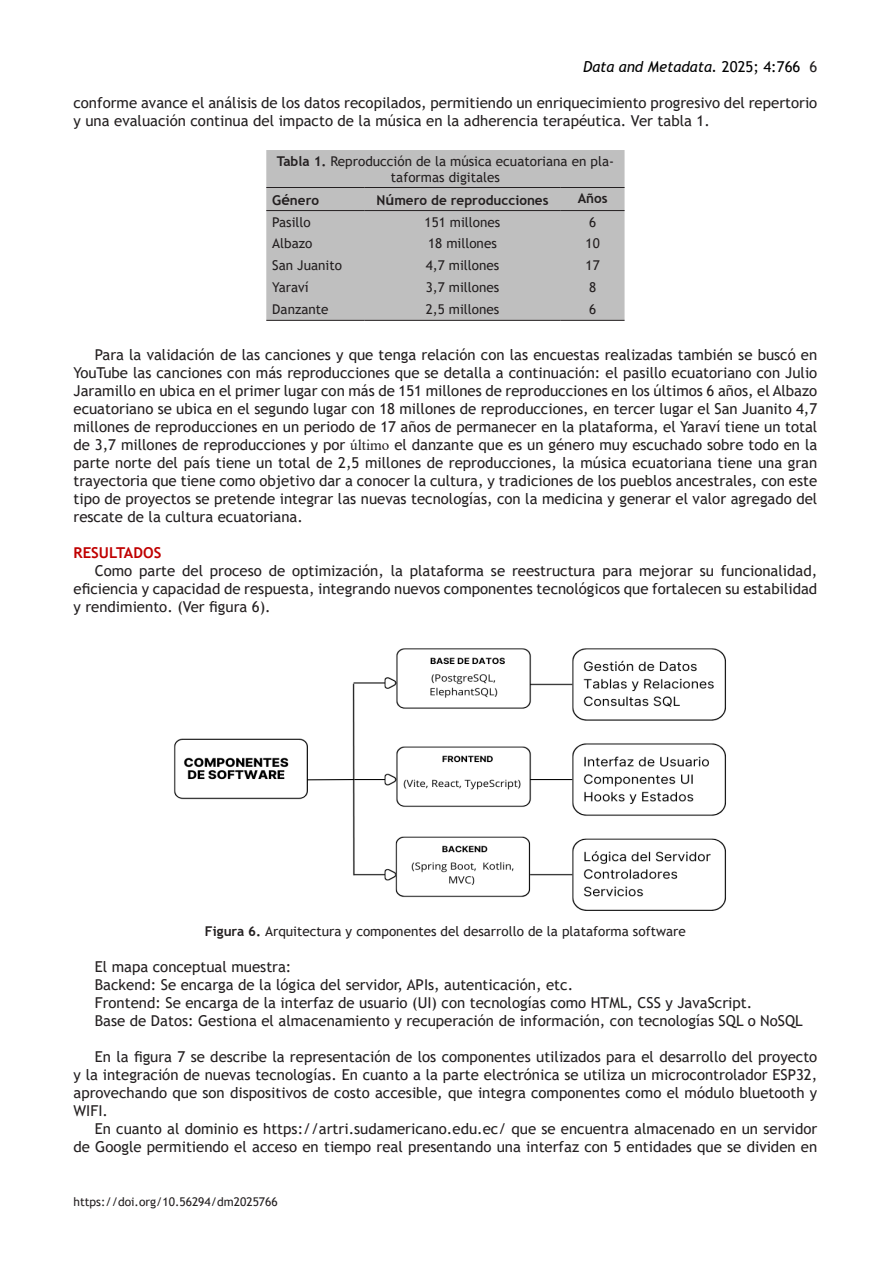
<style>
.page{position:relative;width:893px;height:1263px;background:#fff}
.page>*{position:absolute;margin:0;border:0;box-sizing:border-box;transform-origin:0 0}
.Normal__Web{font:15px/18px "Trebuchet MS";color:#231f20;text-align:justify}
.t1{font:italic 15px "Trebuchet MS";color:#000}
.t2{font:700 15px "Trebuchet MS";color:#c00000}
.t3{font:13.5px/15.5px "Trebuchet MS";color:#231f20;text-align:center}
.t4{font:700 13.5px "Trebuchet MS";color:#231f20}
.t5{font:12px "Trebuchet MS";color:#231f20}
.s1{font-style:normal}
.s2{font-style:normal;color:#231f20}
.s3{font-weight:700}
.s4{font-size:15px}
.s5{font-family:"Times New Roman"}
</style>
<div class="page">
<div style="left:266px;top:150px;width:359px;height:170px;background:#bfbfbf"></div>
<hr style="left:266px;top:187px;width:98px;height:1px;background:#231f20">
<hr style="left:364px;top:187px;width:197px;height:1px;background:#231f20">
<hr style="left:561px;top:187px;width:64px;height:1px;background:#231f20">
<hr style="left:266px;top:210px;width:98px;height:1px;background:#231f20">
<hr style="left:364px;top:210px;width:197px;height:1px;background:#231f20">
<hr style="left:561px;top:210px;width:64px;height:1px;background:#231f20">
<hr style="left:266px;top:320px;width:98px;height:1px;background:#231f20">
<hr style="left:364px;top:320px;width:197px;height:1px;background:#231f20">
<hr style="left:561px;top:320px;width:64px;height:1px;background:#231f20">
<img style="left:174px;top:648px;width:552px;height:263px">
<p class="t1" style="left:583px;top:58px;width:236px">Data and Metadata. <span class="s1">2025; 4:766</span> <span class="s2">6</span></p>
<p class="Normal__Web" style="left:74px;top:94px;width:745px">conforme avance el análisis de los datos recopilados, permitiendo un enriquecimiento progresivo del repertorio y una evaluación continua del impacto de la música en la adherencia terapéutica. Ver tabla 1.</p>
<p class="t3" style="left:277px;top:153px;width:339px"><span class="s3">Tabla 1.</span> Reproducción de la música ecuatoriana en pla&shy;taformas digitales</p>
<p class="t4" style="left:272px;top:191px;width:48px">G<span class="s4">é</span>nero</p>
<p class="t4" style="left:376px;top:191px;width:174px">N<span class="s4">ú</span>mero de reproducciones</p>
<p class="t4" style="left:578px;top:190px;width:31px">Años</p>
<p class="t3" style="left:272px;top:214px;width:40px">Pasillo</p>
<p class="t3" style="left:425px;top:214px;width:77px">151 millones</p>
<p class="t3" style="left:589px;top:214px;width:9px">6</p>
<p class="t3" style="left:272px;top:236px;width:42px">Albazo</p>
<p class="t3" style="left:428px;top:236px;width:70px">18 millones</p>
<p class="t3" style="left:586px;top:236px;width:16px">10</p>
<p class="t3" style="left:272px;top:258px;width:71px">San Juanito</p>
<p class="t3" style="left:426px;top:258px;width:75px">4,7 millones</p>
<p class="t3" style="left:586px;top:258px;width:16px">17</p>
<p class="t3" style="left:272px;top:280px;width:38px">Yaraví</p>
<p class="t3" style="left:426px;top:280px;width:75px">3,7 millones</p>
<p class="t3" style="left:589px;top:280px;width:9px">8</p>
<p class="t3" style="left:272px;top:302px;width:58px">Danzante</p>
<p class="t3" style="left:426px;top:302px;width:75px">2,5 millones</p>
<p class="t3" style="left:589px;top:302px;width:9px">6</p>
<p class="Normal__Web" style="left:74px;top:346px;width:745px;text-indent:21px">Para la validación de las canciones y que tenga relación con las encuestas realizadas también se buscó en YouTube las canciones con más reproducciones que se detalla a continuación: el pasillo ecuatoriano con Julio Jaramillo en ubica en el primer lugar con más de 151 millones de reproducciones en los últimos 6 años, el Albazo ecuatoriano se ubica en el segundo lugar con 18 millones de reproducciones, en tercer lugar el San Juanito 4,7 millones de reproducciones en un periodo de 17 años de permanecer en la plataforma, el Yaraví tiene un total de 3,7 millones de reproducciones y por <span class="s5">último</span> el danzante que es un género muy escuchado sobre todo en la parte norte del país tiene un total de 2,5 millones de reproducciones, la música ecuatoriana tiene una gran trayectoria que tiene como objetivo dar a conocer la cultura, y tradiciones de los pueblos ancestrales, con este tipo de proyectos se pretende integrar las nuevas tecnologías, con la medicina y generar el valor agregado del rescate de la cultura ecuatoriana.</p>
<p class="t2" style="left:74px;top:543px;width:89px">RESULTADOS</p>
<p class="Normal__Web" style="left:74px;top:562px;width:745px;text-indent:21px">Como parte del proceso de optimización, la plataforma se reestructura para mejorar su funcionalidad, eficiencia y capacidad de respuesta, integrando nuevos componentes tecnológicos que fortalecen su estabilidad y rendimiento. (Ver figura 6).</p>
<p class="t3" style="left:205px;top:923px;width:482px"><span class="s3">Figura 6.</span> Arquitectura y componentes del desarrollo de la plataforma software</p>
<p class="Normal__Web" style="left:95px;top:958px;width:198px">El mapa conceptual muestra:</p>
<p class="Normal__Web" style="left:95px;top:976px;width:480px">Backend: Se encarga de la lógica del servidor, APIs, autenticación, etc.</p>
<p class="Normal__Web" style="left:95px;top:994px;width:659px">Frontend: Se encarga de la interfaz de usuario (UI) con tecnologías como HTML, CSS y JavaScript.</p>
<p class="Normal__Web" style="left:95px;top:1012px;width:710px">Base de Datos: Gestiona el almacenamiento y recuperación de información, con tecnologías SQL o NoSQL</p>
<p class="Normal__Web" style="left:74px;top:1048px;width:745px;text-indent:21px">En la figura 7 se describe la representación de los componentes utilizados para el desarrollo del proyecto y la integración de nuevas tecnologías. En cuanto a la parte electrónica se utiliza un microcontrolador ESP32, aprovechando que son dispositivos de costo accesible, que integra componentes como el módulo bluetooth y WIFI.</p>
<p class="Normal__Web" style="left:74px;top:1120px;width:745px;text-align:right">En cuanto al dominio es https://artri.sudamericano.edu.ec/ que se encuentra almacenado en un servidor<br>de Google permitiendo el acceso en tiempo real presentando una interfaz con 5 entidades que se dividen en</p>
<p class="t5" style="left:74px;top:1194px;width:206px">https://doi.org/10.56294/dm2025766</p>
</div>
